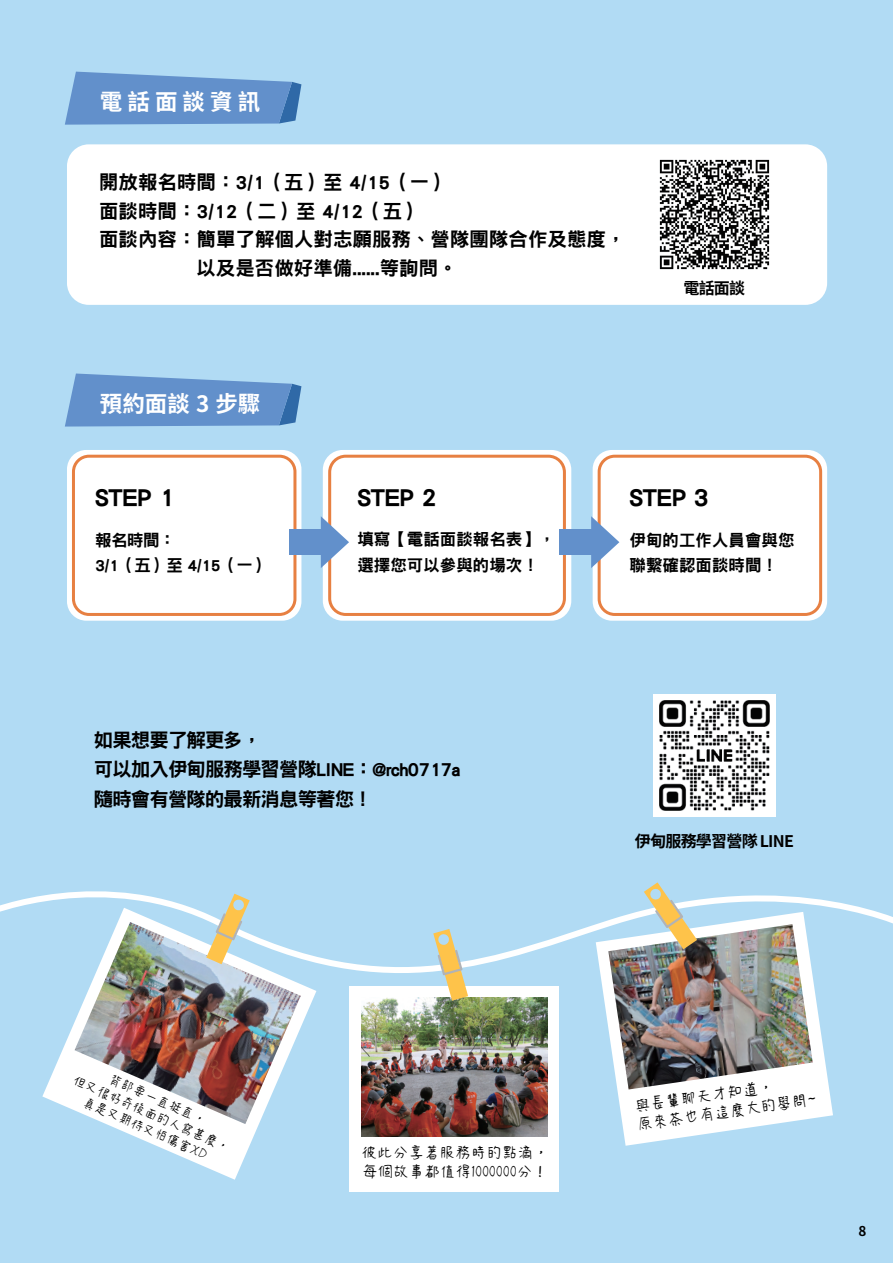
<style>
.page{position:relative;width:893px;height:1263px;background:#fff}
.page>*{position:absolute;margin:0;border:0;box-sizing:border-box;transform-origin:0 0}
.t1{font:25.5px "DF Hei Std W9";letter-spacing:-.03em;color:#000}
.t2{font:700 22.5px "Noto Sans CJ Ktc";letter-spacing:.225em;color:#fff}
.t3{font:19.5px/29.4px "DF Hei Std W9";letter-spacing:-.05em;color:#000}
.t4{font:19.5px "DF Hei Std W9";color:#000}
.t5{font:16.5px/25.5px "DF Hei Std W9";color:#000}
.t6{font:700 16.05px "Noto Sans CJ Ktc";letter-spacing:-.05em;color:#000}
.t7{font:15.6px/18.8px "Jason Handwriting 2";color:#000}
.t8{font:700 13.5px "Noto Sans CJ Ktc";color:#000}
.t9{font:13.05px "Jason Handwriting 2";color:#000}
</style>
<div class="page">
<div style="left:1px;top:0;width:892px;height:1263px;background:#b1dbf4"></div>
<div style="left:67px;top:144px;width:760px;height:161px;background:#fff;border-radius:22px"></div>
<div style="left:67px;top:450px;width:234px;height:171px;background:#fff;border-radius:19px"></div>
<div style="left:72px;top:455px;width:224px;height:161px;border:3px solid #e78042;border-radius:16px"></div>
<div style="left:323px;top:450px;width:248px;height:171px;background:#fff;border-radius:20px"></div>
<div style="left:328px;top:455px;width:238px;height:161px;border:3px solid #e78042;border-radius:16px"></div>
<div style="left:593px;top:450px;width:234px;height:171px;background:#fff;border-radius:19px"></div>
<div style="left:598px;top:455px;width:224px;height:161px;border:3px solid #e78042;border-radius:16px"></div>
<div style="left:289px;top:529px;width:42px;height:26px;background:#6290cb"></div>
<svg style="left:321px;top:516px;width:28px;height:52px"></svg>
<div style="left:559px;top:529px;width:42px;height:26px;background:#6290cb"></div>
<svg style="left:591px;top:516px;width:28px;height:52px"></svg>
<svg style="left:1px;top:891px;width:892px;height:101px"></svg>
<div style="left:349px;top:986px;width:210px;height:206px;background:#fff"></div>
<svg style="left:596px;top:912px;width:237px;height:234px;fill:#fff"></svg>
<svg style="left:42px;top:908px;width:274px;height:272px"></svg>
<img style="left:361px;top:997px;width:186px;height:140px">
<svg style="left:433px;top:929px;width:35px;height:72px"></svg>
<img style="left:75px;top:922px;width:226px;height:202px">
<svg style="left:206px;top:894px;width:44px;height:70px"></svg>
<img style="left:608px;top:924px;width:205px;height:165px">
<svg style="left:644px;top:882px;width:53px;height:67px"></svg>
<svg style="left:65px;top:72px;width:236px;height:53px;background:#6b99cf"></svg>
<svg style="left:65px;top:373px;width:236px;height:54px;background:#6c9ad0"></svg>
<img style="left:654px;top:695px;width:121px;height:121px">
<img style="left:659px;top:159px;width:111px;height:111px">
<p class="t2" style="left:100px;top:89px;width:162px">電話面談資訊</p>
<p class="t4" style="left:99px;top:172px;width:351px">開放報名時間：3/1（五）至 4/15（一）</p>
<p class="t3" style="left:99px;top:196px;width:324px">面談時間：3/12（二）至 4/12（五）</p>
<p class="t4" style="left:99px;top:229px;width:528px">面談內容：簡單了解個人對志願服務、營隊團隊合作及態度，</p>
<p class="t4" style="left:196px;top:257px;width:263px">以及是否做好準備......等詢問。</p>
<p class="t6" style="left:683px;top:279px;width:63px">電話面談</p>
<p class="t2" style="left:100px;top:391px;width:162px">預約面談 3 步驟</p>
<h1 class="t1" style="left:95px;top:483px;width:81px">STEP 1</h1>
<p class="t5" style="left:95px;top:527px;width:175px">報名時間：<br>3/1（五）至 4/15（一）</p>
<h1 class="t1" style="left:357px;top:483px;width:81px">STEP 2</h1>
<p class="t5" style="left:357px;top:526px;width:199px">填寫【電話面談報名表】，選擇您可以參與的場次！</p>
<h1 class="t1" style="left:629px;top:483px;width:81px">STEP 3</h1>
<p class="t5" style="left:629px;top:527px;width:166px">伊甸的工作人員會與您聯繫確認面談時間！</p>
<p class="t3" style="left:94px;top:725px;width:368px">如果想要了解更多，<br>可以加入伊甸服務學習營隊LINE：@rch0717a隨時會有營隊的最新消息等著您！</p>
<p class="t6" style="left:635px;top:832px;width:160px">伊甸服務學習營隊 LINE</p>
<p class="t9" style="left:113px;top:1072px;width:106px;rotate:24deg">背部要一直挺直，</p>
<p class="t9" style="left:77px;top:1073px;width:171px;rotate:24deg">但又很好奇後面的人寫甚麼，</p>
<p class="t9" style="left:87px;top:1095px;width:135px;rotate:24deg">真是又期待又怕傷害XD</p>
<p class="t7" style="left:362px;top:1143px;width:189px">彼此分享著服務時的點滴，每個故事都值得1000000分！</p>
<p class="t7" style="left:633px;top:1097px;width:183px;rotate:-8deg">與長輩聊天才知道，<br>原來茶也有這麼大的學問~</p>
<p class="t8" style="left:859px;top:1224px;width:9px">8</p>
</div>
